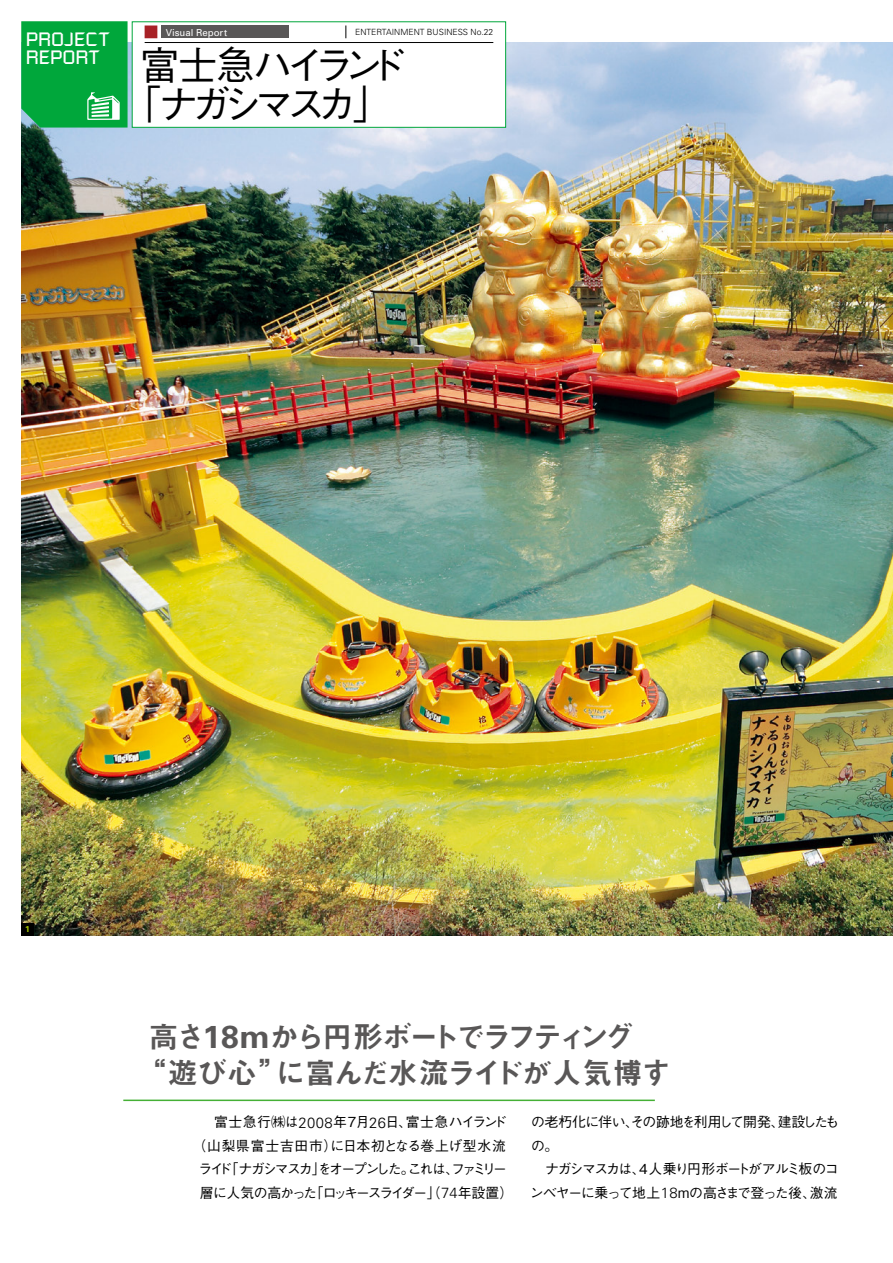
<style>
.page{position:relative;width:893px;height:1263px;background:#fff}
.page>*{position:absolute;margin:0;border:0;box-sizing:border-box;transform-origin:0 0}
.t1{font:500 39.3px/38.2px "Gothic BBB Pro";letter-spacing:-.18em;color:#000;text-align:center}
.t2{font:29.7px/36.2px "Midashi Go Pro MB31";letter-spacing:-.095em;color:#595757}
.t3{font:19.2px/18px "Russell Square";color:#fff}
.t4{font:500 13.8px/23.4px "Gothic BBB Pro";letter-spacing:-.09em;color:#000;text-align:center}
.t5{font:9.6px "Univers";color:#fff}
.t6{font:300 8.55px "Univers";color:#000}
.t7{font:700 8.55px "Univers";color:#abcd03}
.s1{font-family:"Univers";font-weight:700;font-size:31.8px}
.s2{font-family:"Univers";font-weight:300;font-size:14.85px}
</style>
<div class="page">
<img style="left:21px;top:43px;width:872px;height:892px">
<div style="left:132px;top:21px;width:374px;height:107px;background:#fff;border:1px solid #00a73b"></div>
<svg style="left:21px;top:21px;width:107px;height:107px"></svg>
<hr style="left:123px;top:1099px;width:532px;height:2px;background:#45b035">
<div style="left:21px;top:923px;width:13px;height:12px;background:#000"></div>
<svg style="left:346px;top:26px;width:1px;height:12px"></svg>
<div style="left:162px;top:26px;width:127px;height:12px;background:#595757"></div>
<div style="left:145px;top:26px;width:12px;height:12px;background:#a72126"></div>
<hr style="left:145px;top:42px;width:348px;height:1px;background:#000">
<p class="t6" style="left:355px;top:27px;width:140px">ENTERTAINMENT BUSINESS No.22</p>
<p class="t3" style="left:26px;top:30px;width:85px">PROJECT<br>REPORT</p>
<p class="t5" style="left:166px;top:26px;width:63px">Visual Report</p>
<p class="t1" style="left:122px;top:42px;width:286px">富士急ハイランド「ナガシマスカ」</p>
<p class="t7" style="left:25px;top:924px;width:6px">1</p>
<p class="t2" style="left:137px;top:1015px;width:536px;text-indent:12px">高さ<span class="s1">18m</span>から円形ボートでラフティング“遊び心”に富んだ水流ライドが人気博す</p>
<p class="t4" style="left:193px;top:1109px;width:322px">　富士急行㈱は<span class="s2">2008</span>年７月<span class="s2">26</span>日、富士急ハイランド（山梨県富士吉田市）に日本初となる巻上げ型水流ライド「ナガシマスカ」をオープンした。これは、ファミリー層に人気の高かった「ロッキースライダー」（<span class="s2">74</span>年設置）</p>
<p class="t4" style="left:530px;top:1109px;width:311px;text-align:left">の老朽化に伴い、その跡地を利用して開発、建設したもの。<br>　ナガシマスカは、４人乗り円形ボートがアルミ板のコンベヤーに乗って地上<span class="s2">18</span>ｍの高さまで登った後、激流</p>
</div>
